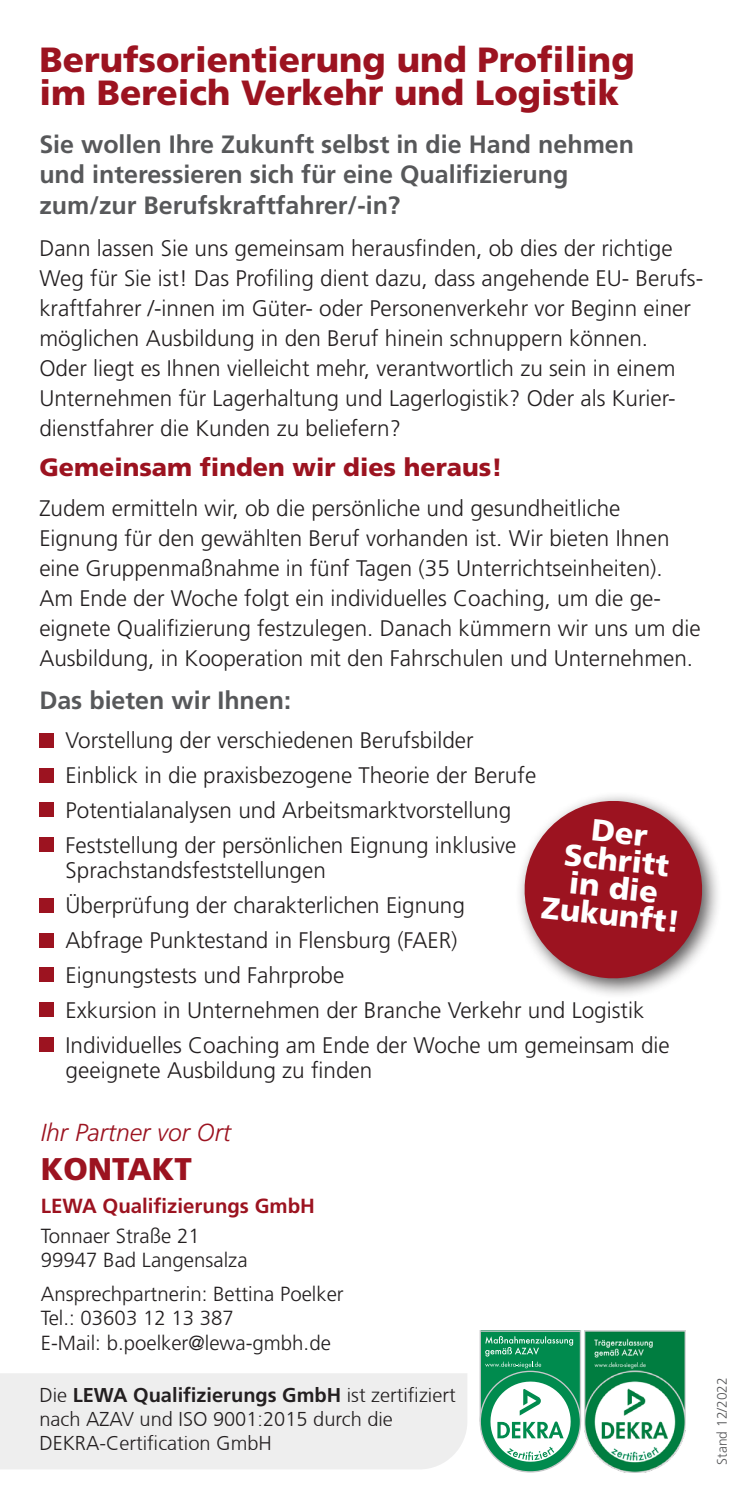
<style>
.page{position:relative;width:745px;height:1489px;background:#fff}
.page>*{position:absolute;margin:0;border:0;box-sizing:border-box;transform-origin:0 0}
.t1{font:900 35px "Frutiger LT Std";color:#9c1320}
.t2{font:900 31.25px "Frutiger LT Std";color:#9c1320}
.t3{font:900 30.5px "Frutiger LT Std";color:#fff}
.t4{font:700 25px "Frutiger LT Std";color:#57585a}
.t5{font:900 25px "Frutiger LT Std";color:#9c1320}
.t6{font:italic 300 24.5px "Frutiger LT Std";color:#9c1320}
.t7{font:300 22.5px/30px "Frutiger LT Std";color:#231f20}
.t8{font:300 20.5px "Frutiger LT Std";color:#231f20}
.t9{font:700 20.5px "Frutiger LT Std";color:#9c1320}
.t10{font:300 20px/24px "Frutiger CE";color:#231f20}
.t11{font:300 13.75px "Frutiger LT Std";color:#57585a}
.s1{font-family:"Frutiger LT Std";font-weight:700}
</style>
<div class="page">
<div style="left:39px;top:733px;width:14px;height:14px;background:#9c1320"></div>
<div style="left:39px;top:768px;width:14px;height:14px;background:#9c1320"></div>
<div style="left:39px;top:802px;width:14px;height:14px;background:#9c1320"></div>
<div style="left:39px;top:837px;width:14px;height:14px;background:#9c1320"></div>
<div style="left:39px;top:898px;width:14px;height:14px;background:#9c1320"></div>
<div style="left:39px;top:932px;width:14px;height:15px;background:#9c1320"></div>
<div style="left:39px;top:967px;width:14px;height:14px;background:#9c1320"></div>
<div style="left:39px;top:1002px;width:14px;height:14px;background:#9c1320"></div>
<div style="left:39px;top:1037px;width:14px;height:14px;background:#9c1320"></div>
<div style="left:514px;top:791px;width:207px;height:207px;background:#231f20;opacity:.75"></div>
<div style="left:0;top:1373px;width:467px;height:96px;background:#eee"></div>
<div style="left:480px;top:1371px;width:100px;height:100px;background:#008b4e;border-radius:50%"></div>
<svg style="left:479px;top:1330px;width:101px;height:131px"></svg>
<img style="left:584px;top:1330px;width:101px;height:141px">
<svg style="left:519px;top:796px;width:187px;height:186px"></svg>
<p class="t1" style="left:39px;top:39px;width:596px">Berufsorientierung und Profiling</p>
<p class="t1" style="left:39px;top:71px;width:581px">im Bereich Verkehr und Logistik</p>
<p class="t4" style="left:39px;top:130px;width:596px">Sie wollen Ihre Zukunft selbst in die Hand nehmen</p>
<p class="t4" style="left:39px;top:160px;width:530px">und interessieren sich für eine Qualifizierung</p>
<p class="t4" style="left:39px;top:190px;width:362px">zum/zur Berufskraftfahrer/-in?</p>
<p class="t7" style="left:39px;top:233px;width:665px">Dann lassen Sie uns gemeinsam herausfinden, ob dies der richtige Weg für Sie ist! Das Profiling dient dazu, dass angehende EU- Berufs&shy;kraftfahrer /-innen im Güter- oder Personenverkehr vor Beginn einer möglichen Ausbildung in den Beruf hinein schnuppern können.</p>
<p class="t7" style="left:39px;top:353px;width:637px;text-align:justify">Oder liegt es Ihnen vielleicht mehr, verantwortlich zu sein in einem Unternehmen für Lagerhaltung und Lagerlogistik? Oder als Kurier&shy;dienstfahrer die Kunden zu beliefern?</p>
<p class="t5" style="left:39px;top:452px;width:464px">Gemeinsam finden wir dies heraus!</p>
<p class="t7" style="left:39px;top:493px;width:582px">Zudem ermitteln wir, ob die persönliche und gesundheitliche</p>
<p class="t7" style="left:39px;top:523px;width:631px">Eignung für den gewählten Beruf vorhanden ist. Wir bieten Ihnen eine Gruppenmaßnahme in fünf Tagen (35 Unterrichtseinheiten).</p>
<p class="t7" style="left:39px;top:583px;width:662px">Am Ende der Woche folgt ein individuelles Coaching, um die ge&shy;eignete Qualifizierung festzulegen. Danach kümmern wir uns um die<br>Ausbildung, in Kooperation mit den Fahrschulen und Unternehmen.</p>
<p class="t4" style="left:39px;top:685px;width:253px">Das bieten wir Ihnen:</p>
<p class="t7" style="left:66px;top:725px;width:409px">Vorstellung der verschiedenen Berufsbilder</p>
<p class="t7" style="left:66px;top:760px;width:472px">Einblick in die praxisbezogene Theorie der Berufe</p>
<p class="t7" style="left:66px;top:795px;width:447px">Potentialanalysen und Arbeitsmarktvorstellung</p>
<p class="t7" style="left:66px;top:830px;width:452px">Feststellung der persönlichen Eignung inklusive</p>
<p class="t7" style="left:66px;top:855px;width:262px">Sprachstandsfeststellungen</p>
<p class="t7" style="left:66px;top:890px;width:400px">Überprüfung der charakterlichen Eignung</p>
<p class="t7" style="left:66px;top:925px;width:393px">Abfrage Punktestand in Flensburg (FAER)</p>
<p class="t7" style="left:66px;top:960px;width:280px">Eignungstests und Fahrprobe</p>
<p class="t7" style="left:66px;top:995px;width:580px">Exkursion in Unternehmen der Branche Verkehr und Logistik</p>
<p class="t7" style="left:66px;top:1030px;width:605px">Individuelles Coaching am Ende der Woche um gemeinsam die</p>
<p class="t7" style="left:66px;top:1055px;width:308px">geeignete Ausbildung zu finden</p>
<p class="t3" style="left:566px;top:836px;width:107px;rotate:6deg">Schritt</p>
<p class="t3" style="left:571px;top:864px;width:91px;rotate:6deg">in die</p>
<p class="t3" style="left:543px;top:889px;width:140px;rotate:6deg">Zukunft!</p>
<p class="t6" style="left:41px;top:1118px;width:192px">Ihr Partner vor Ort</p>
<p class="t2" style="left:41px;top:1150px;width:152px">KONTAKT</p>
<p class="t9" style="left:41px;top:1193px;width:275px">LEWA Qualifizierungs GmbH</p>
<p class="t8" style="left:41px;top:1223px;width:160px">Tonnaer Straße 21</p>
<p class="t8" style="left:41px;top:1248px;width:208px">99947 Bad Langensalza</p>
<p class="t8" style="left:41px;top:1282px;width:304px">Ansprechpartnerin: Bettina Poelker</p>
<p class="t8" style="left:41px;top:1306px;width:194px">Tel.: 03603 12 13 387</p>
<p class="t8" style="left:41px;top:1330px;width:291px">E-Mail: b.poelker@lewa-gmbh.de</p>
<p class="t10" style="left:39px;top:1382px;width:417px">Die <span class="s1">LEWA Qualifizierungs GmbH</span> ist zertifiziert nach AZAV und ISO 9001:2015 durch die</p>
<p class="t10" style="left:39px;top:1430px;width:234px">DEKRA-Certification GmbH</p>
<p class="t11" style="left:713px;top:1464px;width:89px;rotate:-90deg">Stand 12/2022</p>
</div>
